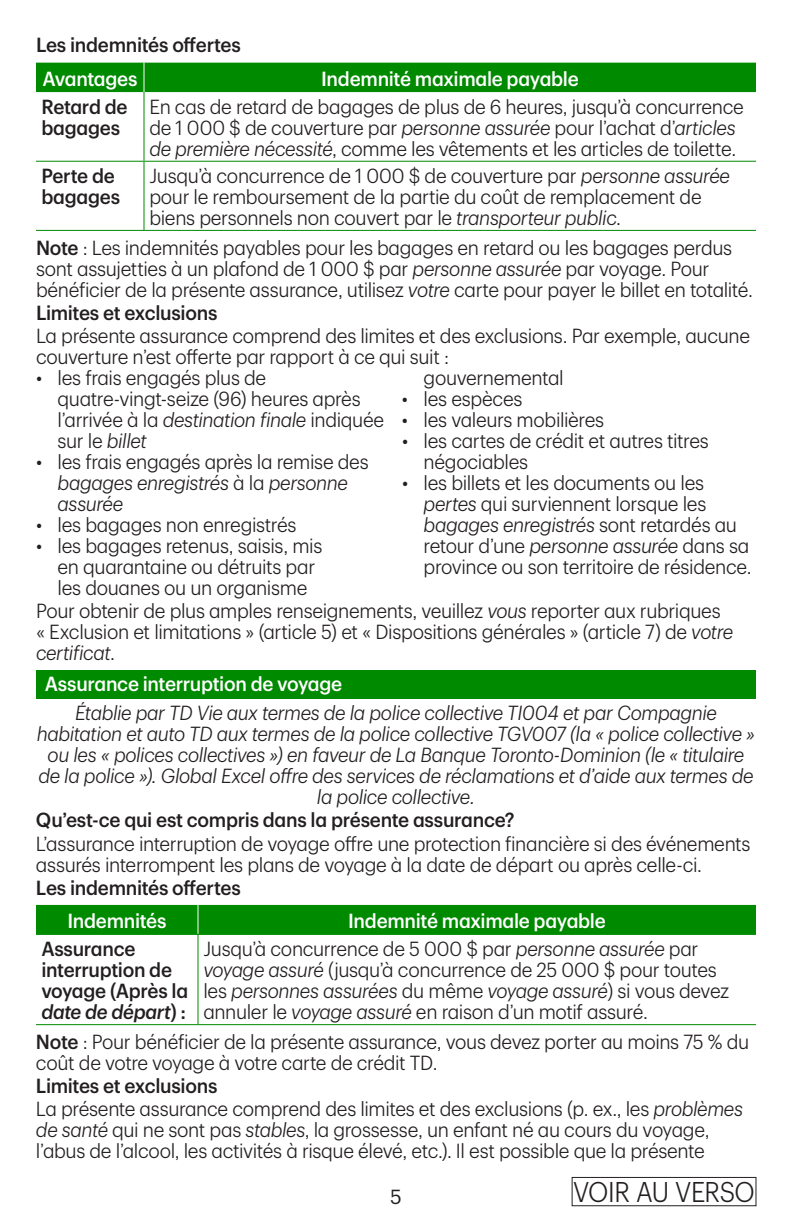
<style>
.page{position:relative;width:792px;height:1224px;background:#fff}
.page>*{position:absolute;margin:0;border:0;box-sizing:border-box;transform-origin:0 0}
.t1{font:300 28px "TD Graphik";letter-spacing:-.02em;color:#231f20;scale:.9 1}
.t2{font:300 20px/21px "TD Graphik";letter-spacing:-.02em;color:#231f20;scale:.95 1}
.t3{font:italic 300 20px/21px "TD Graphik";letter-spacing:-.02em;color:#231f20;text-align:center;scale:.95 1}
.t4{font:500 20px/21px "TD Graphik";letter-spacing:-.015em;color:#231f20;scale:.95 1}
.t5{font:500 20px "TD Graphik";letter-spacing:-.02em;color:#fff;scale:.95 1}
.t6{font:20px "TD Graphik";color:#231f20}
.s1{font-style:italic}
.s2{font-weight:500}
</style>
<div class="page">
<div style="left:572px;top:1177px;width:184px;height:29px;border:1px solid #231f20"></div>
<div style="left:36px;top:63px;width:720px;height:29px;background:#008a00"></div>
<hr style="left:144px;top:92px;width:1px;height:69px;background:#008a00">
<hr style="left:36px;top:161px;width:108px;height:1px;background:#008a00">
<hr style="left:36px;top:230px;width:108px;height:1px;background:#008a00">
<hr style="left:144px;top:162px;width:1px;height:68px;background:#008a00">
<hr style="left:144px;top:161px;width:612px;height:1px;background:#008a00">
<hr style="left:144px;top:230px;width:612px;height:1px;background:#008a00">
<div style="left:36px;top:670px;width:720px;height:28px;background:#008a00"></div>
<div style="left:36px;top:905px;width:720px;height:29px;background:#008a00"></div>
<hr style="left:36px;top:934px;width:162px;height:1px;background:#008a00">
<hr style="left:36px;top:1024px;width:162px;height:1px;background:#008a00">
<hr style="left:198px;top:935px;width:1px;height:89px;background:#008a00">
<hr style="left:198px;top:934px;width:558px;height:1px;background:#008a00">
<hr style="left:198px;top:1024px;width:558px;height:1px;background:#008a00">
<h5 class="t4" style="left:36px;top:33px;width:217px">Les indemnités offertes</h5>
<p class="t5" style="left:42px;top:63px;width:102px">Avantages</p>
<p class="t5" style="left:321px;top:63px;width:273px">Indemnité maximale payable</p>
<p class="t4" style="left:41px;top:95px;width:92px">Retard de bagages</p>
<p class="t2" style="left:149px;top:94px;width:627px">En cas de retard de bagages de plus de 6 heures, jusqu’à concurrence de 1 000 $ de couverture par <span class="s1">personne assurée</span> pour l’achat d’<span class="s1">articles de première nécessité</span>, comme les vêtements et les articles de toilette.</p>
<p class="t4" style="left:41px;top:164px;width:84px">Perte de bagages</p>
<p class="t2" style="left:149px;top:164px;width:613px">Jusqu’à concurrence de 1 000 $ de couverture par <span class="s1">personne assurée </span>pour le remboursement de la partie du coût de remplacement de biens personnels non couvert par le <span class="s1">transporteur public</span>.</p>
<p class="t2" style="left:36px;top:235px;width:756px"><span class="s2">Note</span> : Les indemnités payables pour les bagages en retard ou les bagages perdus sont assujetties à un plafond de 1 000 $ par <span class="s1">personne assurée</span> par voyage. Pour bénéficier de la présente assurance, utilisez <span class="s1">votre</span> carte pour payer le billet en totalité.</p>
<h5 class="t4" style="left:36px;top:301px;width:192px">Limites et exclusions</h5>
<p class="t2" style="left:36px;top:324px;width:753px">La présente assurance comprend des limites et des exclusions. Par exemple, aucune couverture n’est offerte par rapport à ce qui suit :</p>
<p class="t2" style="left:58px;top:366px;width:345px;text-indent:-22px">• les frais engagés plus de quatre‑vingt‑seize (96) heures après l’arrivée à la <span class="s1">destination finale</span> indiquée sur le <span class="s1">billet</span></p>
<p class="t2" style="left:58px;top:450px;width:329px;text-indent:-22px">• les frais engagés après la remise des <span class="s1">bagages enregistrés</span> à la <span class="s1">personne assurée</span></p>
<p class="t2" style="left:36px;top:513px;width:276px">• les bagages non enregistrés</p>
<p class="t2" style="left:58px;top:534px;width:280px;text-indent:-22px">• les bagages retenus, saisis, mis en quarantaine ou détruits par les douanes ou un organisme</p>
<p class="t2" style="left:424px;top:366px;width:149px">gouvernemental</p>
<p class="t2" style="left:402px;top:387px;width:128px">• les espèces</p>
<p class="t2" style="left:402px;top:408px;width:214px">• les valeurs mobilières</p>
<p class="t2" style="left:424px;top:429px;width:302px;text-indent:-22px">• les cartes de crédit et autres titres négociables</p>
<p class="t2" style="left:424px;top:471px;width:347px;text-indent:-22px">• les billets et les documents ou les <span class="s1">pertes</span> qui surviennent lorsque les <span class="s1">bagages enregistrés</span> sont retardés au retour d’une <span class="s1">personne assurée</span> dans sa province ou son territoire de résidence.</p>
<p class="t2" style="left:36px;top:599px;width:736px">Pour obtenir de plus amples renseignements, veuillez <span class="s1">vous</span> reporter aux rubriques « Exclusion et limitations » (article 5) et « Dispositions générales » (article 7) de <span class="s1">votre certificat</span>.</p>
<h4 class="t5" style="left:45px;top:668px;width:314px">Assurance interruption de voyage</h4>
<p class="t3" style="left:37px;top:701px;width:758px">Établie par TD Vie aux termes de la police collective TI004 et par Compagnie habitation et auto TD aux termes de la police collective TGV007 (la « police collective » ou les « polices collectives ») en faveur de La Banque Toronto‑Dominion (le « titulaire de la police »). Global Excel offre des services de réclamations et d’aide aux termes de la police collective.</p>
<h5 class="t4" style="left:36px;top:808px;width:505px">Qu’est‑ce qui est compris dans la présente assurance?</h5>
<p class="t2" style="left:36px;top:831px;width:754px">L’assurance interruption de voyage offre une protection financière si des événements assurés interrompent les plans de voyage à la date de départ ou après celle‑ci.</p>
<h5 class="t4" style="left:36px;top:875px;width:217px">Les indemnités offertes</h5>
<p class="t5" style="left:67px;top:905px;width:106px">Indemnités</p>
<p class="t5" style="left:348px;top:905px;width:273px">Indemnité maximale payable</p>
<p class="t4" style="left:41px;top:937px;width:156px">Assurance interruption de voyage (Après la <span class="s1">date de départ</span>) :</p>
<p class="t2" style="left:203px;top:937px;width:555px">Jusqu’à concurrence de 5 000 $ par <span class="s1">personne assurée</span> par <span class="s1">voyage assuré</span> (jusqu’à concurrence de 25 000 $ pour toutes les <span class="s1">personnes assurées</span> du même <span class="s1">voyage assuré</span>) si vous devez annuler le <span class="s1">voyage assuré</span> en raison d’un motif assuré.</p>
<p class="t2" style="left:36px;top:1030px;width:752px"><span class="s2">Note</span> : Pour bénéficier de la présente assurance, vous devez porter au moins 75 % du coût de votre voyage à votre carte de crédit TD.</p>
<h5 class="t4" style="left:36px;top:1074px;width:192px">Limites et exclusions</h5>
<p class="t2" style="left:36px;top:1097px;width:746px">La présente assurance comprend des limites et des exclusions (p. ex., les <span class="s1">problèmes de santé</span> qui ne sont pas <span class="s1">stables</span>, la grossesse, un enfant né au cours du voyage, l’abus de l’alcool, les activités à risque élevé, etc.). Il est possible que la présente</p>
<p class="t6" style="left:390px;top:1182px;width:13px">5</p>
<h1 class="t1" style="left:573px;top:1171px;width:204px">VOIR AU VERSO</h1>
</div>
